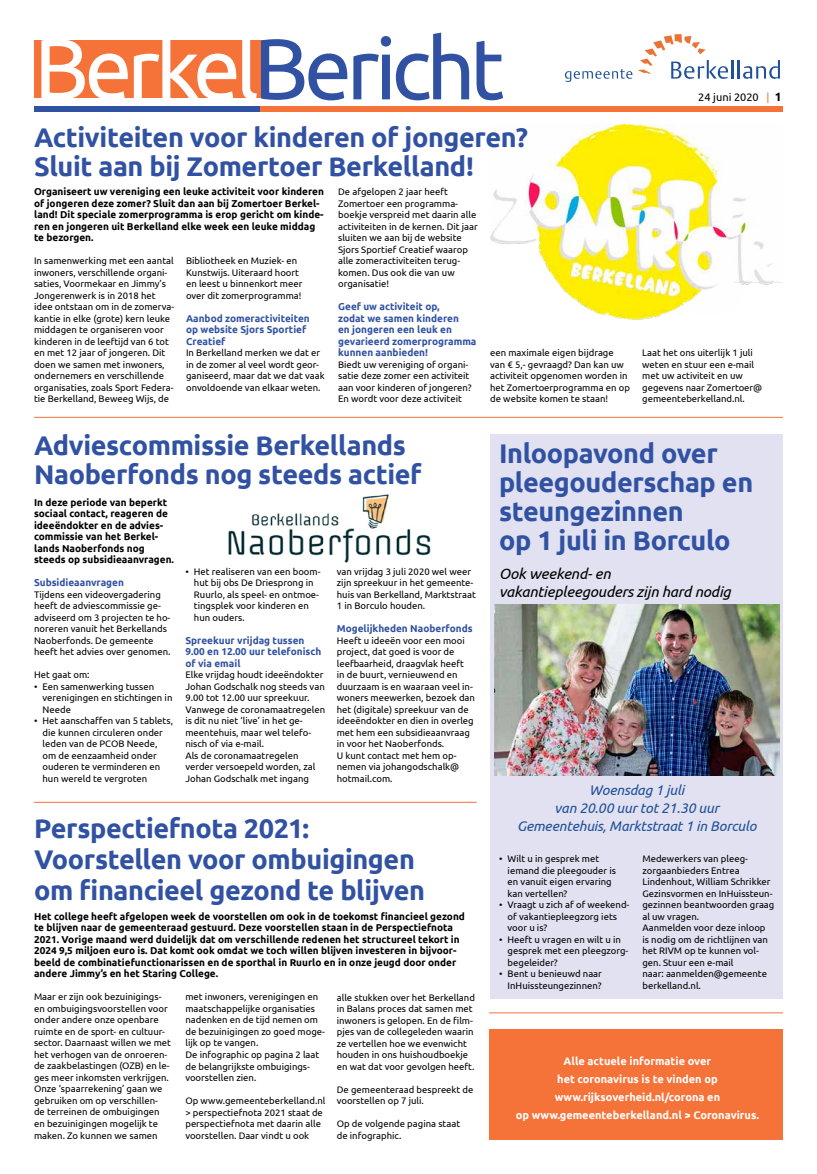
<style>
.page{position:relative;width:817px;height:1174px;background:#fff}
.page>*{position:absolute;margin:0;border:0;box-sizing:border-box;transform-origin:0 0}
.t1{font:86px "Ubuntu";letter-spacing:-.06em;color:#3152a3}
.t2{font:700 27px/29px "Ubuntu";letter-spacing:-.015em;color:#3152a3}
.t3{font:italic 15px/18px "Ubuntu";letter-spacing:-.01em;color:#000}
.t4{font:italic 14px/18px "Ubuntu";letter-spacing:-.01em;color:#1f5098;text-align:center}
.t5{font:700 11px/18px "Ubuntu";color:#fff;text-align:center}
.t6{font:11px "Ubuntu";color:#000}
.t7{font:11px "Ubuntu";color:#f57238}
.t8{font:700 10px/11.5px "Ubuntu";color:#000}
.t9{font:700 10px/11.5px "Ubuntu";color:#3152a3}
.t10{font:9.5px/11.5px "Ubuntu";color:#000}
.s1{color:#fff}
.s2{font-weight:700;font-size:12px;color:#000}
</style>
<div class="page">
<svg style="left:565px;top:34px;width:214px;height:48px"></svg>
<div style="left:34px;top:41px;width:230px;height:57px;background:#f57238"></div>
<div style="left:34px;top:106px;width:226px;height:6px;background:#3152a3"></div>
<div style="left:260px;top:106px;width:522px;height:6px;background:#f57238"></div>
<img style="left:490px;top:124px;width:291px;height:196px">
<div style="left:490px;top:434px;width:292px;height:564px;background:#e1e1f1"></div>
<img style="left:228px;top:494px;width:203px;height:69px">
<hr style="left:34px;top:417px;width:748px;height:1px;background:#f57238">
<hr style="left:34px;top:801px;width:442px;height:1px;background:#f57238">
<img style="left:494px;top:605px;width:284px;height:170px">
<hr style="left:489px;top:1012px;width:293px;height:1px;background:#f57238">
<div style="left:489px;top:1029px;width:293px;height:111px;background:#f57238"></div>
<h1 class="t1" style="left:34px;top:17px;width:472px"><span class="s1">Berkel</span>Bericht</h1>
<p class="t6" style="left:698px;top:90px;width:62px">24 juni 2020</p>
<p class="t7" style="left:766px;top:90px;width:17px">| <span class="s2">1</span></p>
<h2 class="t2" style="left:34px;top:123px;width:495px">Activiteiten voor kinderen of jongeren?<br>Sluit aan bij Zomertoer Berkelland!</h2>
<p class="t8" style="left:34px;top:186px;width:291px">Organiseert uw vereniging een leuke activiteit voor kinderen of jongeren deze zomer? Sluit dan aan bij Zomertoer Berkel&shy;land! Dit speciale zomerprogramma is erop gericht om kinde&shy;ren en jongeren uit Berkelland elke week een leuke middag te bezorgen.</p>
<p class="t10" style="left:34px;top:255px;width:142px">In samenwerking met een aantal inwoners, verschillende organi&shy;saties, Voormekaar en Jimmy’s<br>Jongerenwerk is in 2018 het idee ontstaan om in de zomerva&shy;kantie in elke (grote) kern leuke middagen te organiseren voor kinderen in de leeftijd van 6 tot en met 12 jaar of jongeren. Dit doen we samen met inwoners, ondernemers en verschillende organisaties, zoals Sport Federa&shy;tie Berkelland, Beweeg Wijs, de</p>
<p class="t10" style="left:186px;top:255px;width:118px">Bibliotheek en Muziek- en<br>Kunstwijs. Uiteraard hoort en leest u binnenkort meer over dit zomerprogramma!</p>
<p class="t10" style="left:338px;top:186px;width:141px">De afgelopen 2 jaar heeft<br>Zomertoer een programma&shy;boekje verspreid met daarin alle activiteiten in de kernen. Dit jaar sluiten we aan bij de website<br>Sjors Sportief Creatief waarop alle zomeractiviteiten terug&shy;komen. Dus ook die van uw organisatie!</p>
<p class="t9" style="left:338px;top:301px;width:140px">Geef uw activiteit op,<br>zodat we samen kinderen<br>en jongeren een leuk en gevarieerd zomerprogramma kunnen aanbieden!</p>
<p class="t10" style="left:338px;top:358px;width:135px">Biedt uw vereniging of organi&shy;satie deze zomer een activiteit aan voor kinderen of jongeren?<br>En wordt voor deze activiteit</p>
<p class="t10" style="left:490px;top:347px;width:141px">een maximale eigen bijdrage van € 5,- gevraagd? Dan kan uw activiteit opgenomen worden in het Zomertoerprogramma en op de website komen te staan!</p>
<p class="t10" style="left:642px;top:347px;width:122px">Laat het ons uiterlijk 1 juli weten en stuur een e-mail met uw activiteit en uw gegevens naar Zomertoer@ gemeenteberkelland.nl.</p>
<h2 class="t2" style="left:499px;top:439px;width:255px">Inloopavond over pleegouderschap en steungezinnen<br>op 1 juli in Borculo</h2>
<h3 class="t3" style="left:499px;top:564px;width:233px">Ook weekend- en vakantiepleegouders zijn hard nodig</h3>
<p class="t9" style="left:186px;top:312px;width:125px">Aanbod zomeractiviteiten op website Sjors Sportief<br>Creatief</p>
<p class="t10" style="left:186px;top:347px;width:140px">In Berkelland merken we dat er in de zomer al veel wordt geor&shy;ganiseerd, maar dat we dat vaak onvoldoende van elkaar weten.</p>
<h2 class="t2" style="left:34px;top:430px;width:389px">Adviescommissie Berkellands<br>Naoberfonds nog steeds actief</h2>
<p class="t8" style="left:34px;top:496px;width:141px">In deze periode van beperkt sociaal contact, reageren de ideeëndokter en de advies&shy;commissie van het Berkel&shy;lands Naoberfonds nog steeds op subsidieaanvragen.</p>
<p class="t9" style="left:34px;top:577px;width:91px">Subsidieaanvragen</p>
<p class="t10" style="left:34px;top:588px;width:138px">Tijdens een videovergadering heeft de adviescommissie ge&shy;adviseerd om 3 projecten te ho&shy;noreren vanuit het Berkellands<br>Naoberfonds. De gemeente heeft het advies over genomen.</p>
<p class="t10" style="left:34px;top:669px;width:57px">Het gaat om:</p>
<p class="t10" style="left:43px;top:680px;width:131px;text-indent:-9px">• Een samenwerking tussen verenigingen en stichtingen in<br>Neede</p>
<p class="t10" style="left:43px;top:715px;width:132px;text-indent:-9px">• Het aanschaffen van 5 tablets, die kunnen circuleren onder leden van de PCOB Neede, om de eenzaamheid onder ouderen te verminderen en hun wereld te vergroten</p>
<p class="t10" style="left:337px;top:565px;width:141px">van vrijdag 3 juli 2020 wel weer zijn spreekuur in het gemeente&shy;huis van Berkelland, Marktstraat<br>1 in Borculo houden.</p>
<p class="t9" style="left:337px;top:623px;width:137px">Mogelijkheden Naoberfonds</p>
<p class="t10" style="left:337px;top:634px;width:140px">Heeft u ideeën voor een mooi project, dat goed is voor de leefbaarheid, draagvlak heeft<br>in de buurt, vernieuwend en duurzaam is en waaraan veel in&shy;woners meewerken, bezoek dan het (digitale) spreekuur van de ideeëndokter en dien in overleg met hem een subsidieaanvraag in voor het Naoberfonds.<br>U kunt contact met hem op&shy;nemen via johangodschalk@ hotmail.com.</p>
<p class="t10" style="left:194px;top:565px;width:128px;text-indent:-9px">• Het realiseren van een boom&shy;hut bij obs De Driesprong in<br>Ruurlo, als speel- en ontmoe&shy;tingsplek voor kinderen en hun ouders.</p>
<p class="t9" style="left:185px;top:634px;width:137px">Spreekuur vrijdag tussen<br>9.00 en 12.00 uur telefonisch of via email</p>
<p class="t10" style="left:185px;top:669px;width:141px">Elke vrijdag houdt ideeëndokter<br>Johan Godschalk nog steeds van<br>9.00 tot 12.00 uur spreekuur.<br>Vanwege de coronamaatregelen is dit nu niet ‘live’ in het ge&shy;meentehuis, maar wel telefo&shy;nisch of via e-mail.<br>Als de coronamaatregelen verder versoepeld worden, zal<br>Johan Godschalk met ingang</p>
<h3 class="t4" style="left:517px;top:781px;width:241px">Woensdag 1 juli<br>van 20.00 uur tot 21.30 uur<br>Gemeentehuis, Marktstraat 1 in Borculo</h3>
<p class="t10" style="left:507px;top:853px;width:110px;text-indent:-9px">• Wilt u in gesprek met iemand die pleegouder is en vanuit eigen ervaring kan vertellen?</p>
<p class="t10" style="left:507px;top:899px;width:123px;text-indent:-9px">• Vraagt u zich af of weekend&shy;of vakantiepleegzorg iets voor u is?</p>
<p class="t10" style="left:507px;top:933px;width:122px;text-indent:-9px">• Heeft u vragen en wilt u in gesprek met een pleegzorg&shy;begeleider?</p>
<p class="t10" style="left:499px;top:968px;width:104px;text-align:right">• Bent u benieuwd naar<br>InHuissteungezinnen?</p>
<h2 class="t2" style="left:34px;top:812px;width:392px;line-height:31px">Perspectiefnota 2021:<br>Voorstellen voor ombuigingen om financieel gezond te blijven</h2>
<p class="t8" style="left:34px;top:910px;width:432px">Het college heeft afgelopen week de voorstellen om ook in de toekomst financieel gezond te blijven naar de gemeenteraad gestuurd. Deze voorstellen staan in de Perspectiefnota 2021. Vorige maand werd duidelijk dat om verschillende redenen het structureel tekort in 2024 9,5 miljoen euro is. Dat komt ook omdat we toch willen blijven investeren in bijvoor&shy;beeld de combinatiefunctionarissen en de sporthal in Ruurlo en in onze jeugd door onder andere Jimmy’s en het Staring College.</p>
<p class="t10" style="left:34px;top:991px;width:138px">Maar er zijn ook bezuinigings&shy;en ombuigingsvoorstellen voor onder andere onze openbare ruimte en de sport- en cultuur&shy;sector. Daarnaast willen we met het verhogen van de onroeren&shy;de zaakbelastingen (OZB) en le&shy;ges meer inkomsten verkrijgen.<br>Onze ‘spaarrekening’ gaan we gebruiken om op verschillen&shy;de terreinen de ombuigingen en bezuinigingen mogelijk te maken. Zo kunnen we samen</p>
<p class="t10" style="left:185px;top:991px;width:141px">met inwoners, verenigingen en maatschappelijke organisaties nadenken en de tijd nemen om de bezuinigingen zo goed moge&shy;lijk op te vangen.<br>De infographic op pagina 2 laat de belangrijkste ombuigings&shy;voorstellen zien.</p>
<p class="t10" style="left:642px;top:853px;width:133px">Medewerkers van pleeg&shy;zorgaanbieders Entrea<br>Lindenhout, William Schrikker<br>Gezinsvormen en InHuissteun&shy;gezinnen beantwoorden graag al uw vragen.<br>Aanmelden voor deze inloop is nodig om de richtlijnen van het RIVM op te kunnen vol&shy;gen. Stuur een e-mail<br>naar: aanmelden@gemeente berkelland.nl.</p>
<p class="t10" style="left:337px;top:991px;width:140px">alle stukken over het Berkelland in Balans proces dat samen met inwoners is gelopen. En de film&shy;pjes van de collegeleden waarin ze vertellen hoe we evenwicht houden in ons huishoudboekje en wat dat voor gevolgen heeft.</p>
<p class="t10" style="left:337px;top:1083px;width:138px">De gemeenteraad bespreekt de voorstellen op 7 juli.</p>
<p class="t10" style="left:337px;top:1117px;width:125px">Op de volgende pagina staat de infographic.</p>
<p class="t5" style="left:515px;top:1052px;width:245px">Alle actuele informatie over<br>het coronavirus is te vinden op www.rijksoverheid.nl/corona en<br>op www.gemeenteberkelland.nl &gt; Coronavirus.</p>
<p class="t10" style="left:185px;top:1094px;width:141px">Op www.gemeenteberkelland.nl &gt; perspectiefnota 2021 staat de perspectiefnota met daarin alle voorstellen. Daar vindt u ook</p>
</div>
